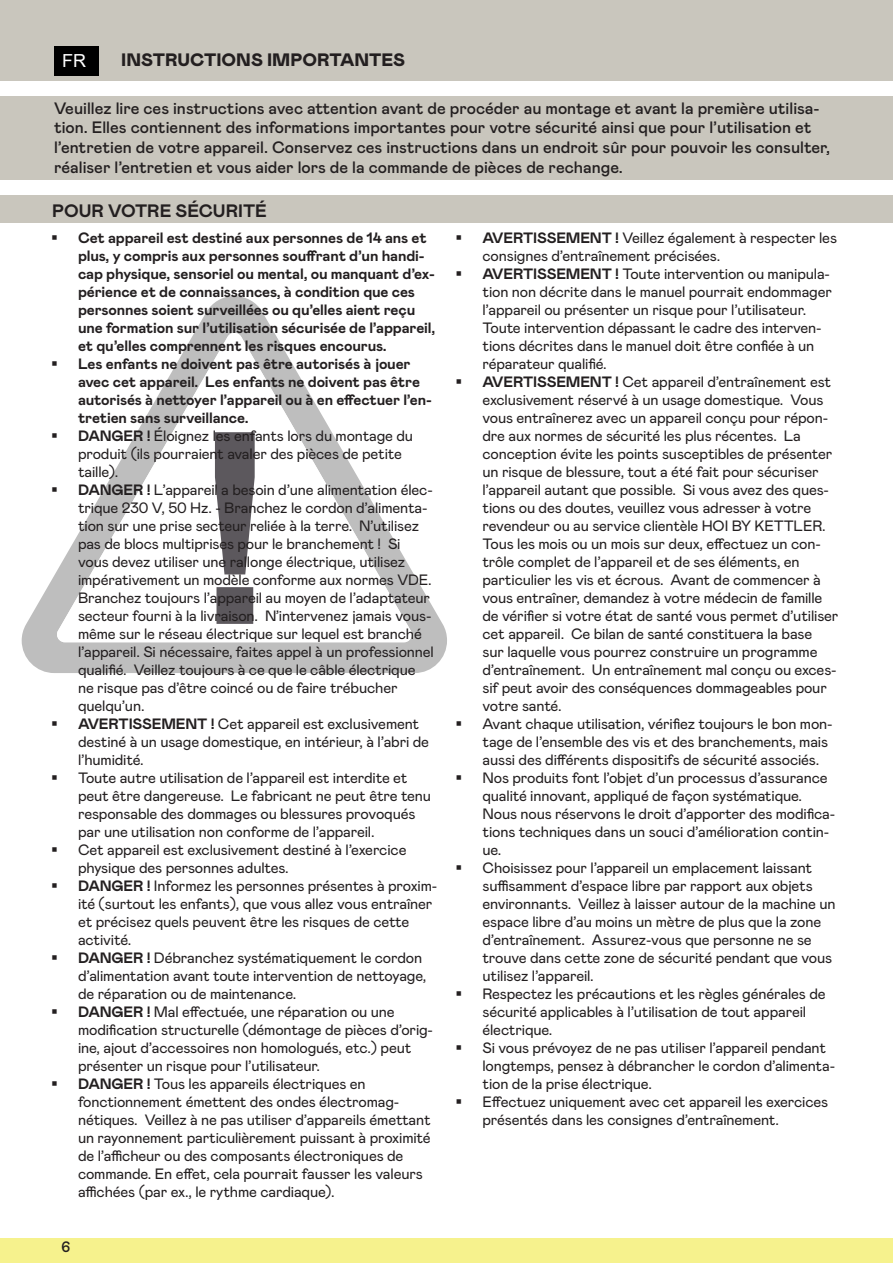
<style>
.page{position:relative;width:893px;height:1263px;background:#fff}
.page>*{position:absolute;margin:0;border:0;box-sizing:border-box;transform-origin:0 0}
.t1{font:900 18px "Mabry";color:#231f20}
.t2{font:700 18px "Mabry";color:#231f20}
.t3{font:18px "Arial";color:#fff}
.t4{font:500 16.5px/19.8px "Mabry";color:#231f20}
.t5{font:15px/18px "Mabry";letter-spacing:-.01em;color:#231f20}
.t6{font:500 15px "Mabry";color:#231f20}
.s1{font-weight:700}
</style>
<div class="page">
<div style="left:0;top:0;width:893px;height:81px;background:#c9c6bd"></div>
<div style="left:0;top:1238px;width:893px;height:25px;background:#f6f28d"></div>
<div style="left:0;top:196px;width:893px;height:27px;background:#c9c6bd"></div>
<svg style="left:22px;top:296px;width:425px;height:377px"></svg>
<svg style="left:57px;top:333px;width:355px;height:309px"></svg>
<svg style="left:215px;top:432px;width:40px;height:192px"></svg>
<div style="left:0;top:97px;width:893px;height:83px;background:#c9c6bd"></div>
<div style="left:54px;top:46px;width:45px;height:30px;background:#000"></div>
<svg style="left:52px;top:361px;width:5px;height:4px"></svg>
<svg style="left:52px;top:433px;width:5px;height:4px"></svg>
<svg style="left:52px;top:487px;width:5px;height:4px"></svg>
<p class="t3" style="left:62px;top:48px;width:25px">FR</p>
<p class="t1" style="left:121px;top:47px;width:285px">INSTRUCTIONS IMPORTANTES</p>
<p class="t4" style="left:54px;top:97px;width:778px">Veuillez lire ces instructions avec attention avant de procéder au montage et avant la première utilisa&shy;tion. Elles contiennent des informations importantes pour votre sécurité ainsi que pour l’utilisation et l’entretien de votre appareil. Conservez ces instructions dans un endroit sûr pour pouvoir les consulter, réaliser l’entretien et vous aider lors de la commande de pièces de rechange.</p>
<p class="t2" style="left:52px;top:198px;width:216px">POUR VOTRE SÉCURITÉ</p>
<p class="t5" style="left:78px;top:228px;width:361px"><span class="s1">Cet appareil est destiné aux personnes de 14 ans et plus, y compris aux personnes souffrant d’un handi&shy;cap physique, sensoriel ou mental, ou manquant d’ex&shy;périence et de connaissances, à condition que ces personnes soient surveillées ou qu’elles aient reçu une formation sur l’utilisation sécurisée de l’appareil, et qu’elles comprennent les risques encourus.<br>Les enfants ne doivent pas être autorisés à jouer avec cet appareil. Les enfants ne doivent pas être autorisés à nettoyer l’appareil ou à en effectuer l’en&shy;tretien sans surveillance.<br>DANGER !</span> Éloignez les enfants lors du montage du produit (ils pourraient avaler des pièces de petite taille).<br><span class="s1">DANGER !</span> L’appareil a besoin d’une alimentation élec&shy;trique 230 V, 50 Hz. - Branchez le cordon d’alimenta&shy;tion sur une prise secteur reliée à la terre. N’utilisez pas de blocs multiprises pour le branchement ! Si<br>vous devez utiliser une rallonge électrique, utilisez impérativement un modèle conforme aux normes VDE.<br>Branchez toujours l’appareil au moyen de l’adaptateur secteur fourni à la livraison. N’intervenez jamais vous&shy;même sur le réseau électrique sur lequel est branché l’appareil. Si nécessaire, faites appel à un professionnel qualifié. Veillez toujours à ce que le câble électrique<br>ne risque pas d’être coincé ou de faire trébucher quelqu’un.<br><span class="s1">AVERTISSEMENT !</span> Cet appareil est exclusivement destiné à un usage domestique, en intérieur, à l’abri de l’humidité.<br>Toute autre utilisation de l’appareil est interdite et peut être dangereuse. Le fabricant ne peut être tenu responsable des dommages ou blessures provoqués par une utilisation non conforme de l’appareil.<br>Cet appareil est exclusivement destiné à l’exercice physique des personnes adultes.<br><span class="s1">DANGER !</span> Informez les personnes présentes à proxim&shy;ité (surtout les enfants), que vous allez vous entraîner et précisez quels peuvent être les risques de cette activité.<br><span class="s1">DANGER !</span> Débranchez systématiquement le cordon d’alimentation avant toute intervention de nettoyage, de réparation ou de maintenance.<br><span class="s1">DANGER !</span> Mal effectuée, une réparation ou une modification structurelle (démontage de pièces d’orig&shy;ine, ajout d’accessoires non homologués, etc.) peut présenter un risque pour l’utilisateur.<br><span class="s1">DANGER !</span> Tous les appareils électriques en fonctionnement émettent des ondes électromag&shy;nétiques. Veillez à ne pas utiliser d’appareils émettant un rayonnement particulièrement puissant à proximité de l’afficheur ou des composants électroniques de commande. En effet, cela pourrait fausser les valeurs affichées (par ex., le rythme cardiaque).</p>
<p class="t5" style="left:482px;top:228px;width:357px"><span class="s1">AVERTISSEMENT !</span> Veillez également à respecter les consignes d’entraînement précisées.<br><span class="s1">AVERTISSEMENT !</span> Toute intervention ou manipula&shy;tion non décrite dans le manuel pourrait endommager l’appareil ou présenter un risque pour l’utilisateur.<br>Toute intervention dépassant le cadre des interven&shy;tions décrites dans le manuel doit être confiée à un réparateur qualifié.<br><span class="s1">AVERTISSEMENT !</span> Cet appareil d’entraînement est exclusivement réservé à un usage domestique. Vous vous entraînerez avec un appareil conçu pour répon&shy;dre aux normes de sécurité les plus récentes. La conception évite les points susceptibles de présenter un risque de blessure, tout a été fait pour sécuriser l’appareil autant que possible. Si vous avez des ques&shy;tions ou des doutes, veuillez vous adresser à votre revendeur ou au service clientèle HOI BY KETTLER.<br>Tous les mois ou un mois sur deux, effectuez un con&shy;trôle complet de l’appareil et de ses éléments, en particulier les vis et écrous. Avant de commencer à vous entraîner, demandez à votre médecin de famille de vérifier si votre état de santé vous permet d’utiliser cet appareil. Ce bilan de santé constituera la base<br>sur laquelle vous pourrez construire un programme d’entraînement. Un entraînement mal conçu ou exces&shy;sif peut avoir des conséquences dommageables pour votre santé.<br>Avant chaque utilisation, vérifiez toujours le bon mon&shy;tage de l’ensemble des vis et des branchements, mais aussi des différents dispositifs de sécurité associés.<br>Nos produits font l’objet d’un processus d’assurance qualité innovant, appliqué de façon systématique.<br>Nous nous réservons le droit d’apporter des modifica&shy;tions techniques dans un souci d’amélioration contin&shy;ue.<br>Choisissez pour l’appareil un emplacement laissant suffisamment d’espace libre par rapport aux objets environnants. Veillez à laisser autour de la machine un espace libre d’au moins un mètre de plus que la zone d’entraînement. Assurez-vous que personne ne se trouve dans cette zone de sécurité pendant que vous utilisez l’appareil.<br>Respectez les précautions et les règles générales de sécurité applicables à l’utilisation de tout appareil électrique.<br>Si vous prévoyez de ne pas utiliser l’appareil pendant longtemps, pensez à débrancher le cordon d’alimenta&shy;tion de la prise électrique.<br>Effectuez uniquement avec cet appareil les exercices présentés dans les consignes d’entraînement.</p>
<p class="t6" style="left:61px;top:1236px;width:10px">6</p>
</div>
